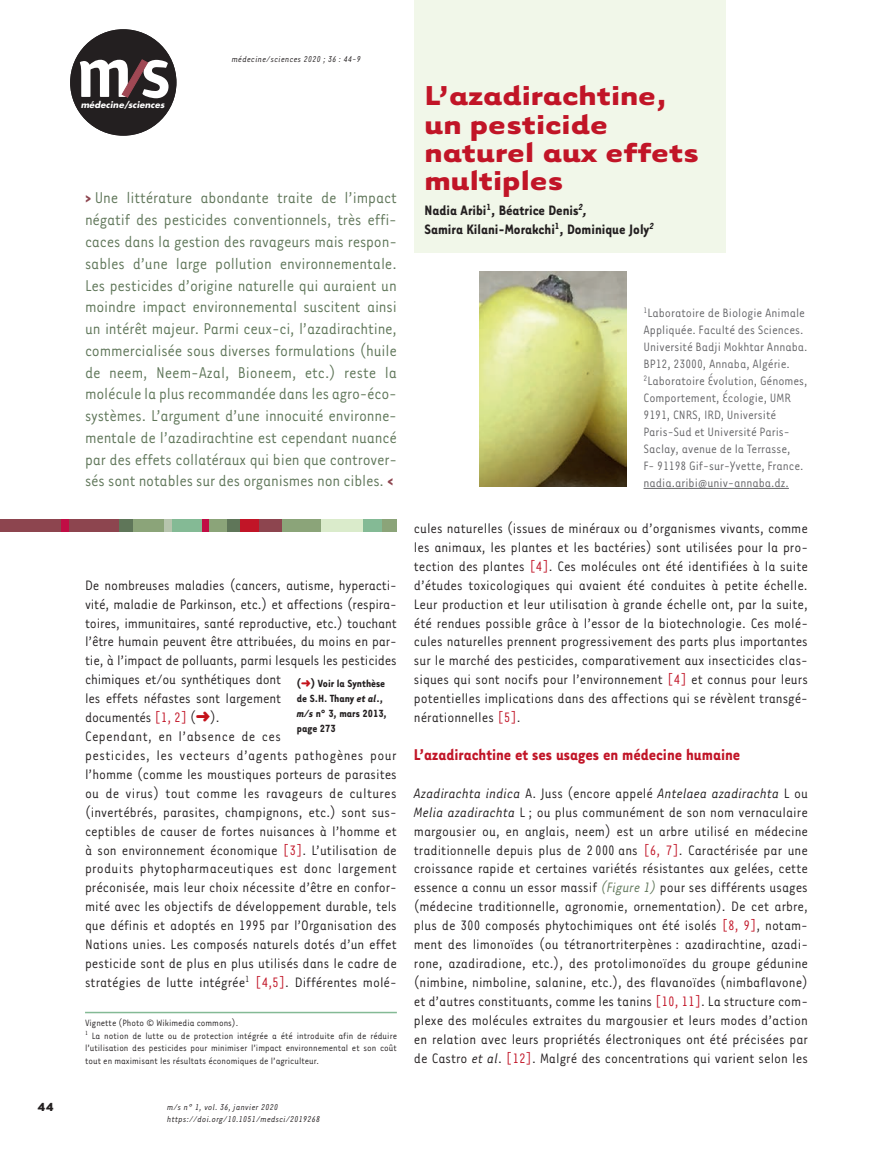
<style>
.page{position:relative;width:893px;height:1149px;background:#fff}
.page>*{position:absolute;margin:0;border:0;box-sizing:border-box;transform-origin:0 0}
.t1{font:700 31.5px/28.2px "Tarzana Wide";color:#c11527}
.t2{font:18px/21.8px "Tarzana Narrow";letter-spacing:-.01em;color:#5f7659;text-align:justify}
.t3{font:700 18px "Tarzana Narrow";color:#c11527}
.t4{font:15.75px/18.9px "Tarzana Narrow";color:#231f20;text-align:justify}
.t5{font:700 15.75px/18.9px "Tarzana Narrow";color:#231f20}
.t6{font:13.95px/17px "Tarzana Narrow";color:#636366}
.t7{font:700 13.5px "Tarzana Wide";color:#231f20}
.t8{font:700 12px/15px "Tarzana Narrow";color:#231f20}
.t9{font:10.5px/12.6px "Tarzana Narrow";color:#231f20}
.t10{font:italic 9.75px/11.7px "Tarzana Narrow";letter-spacing:.025em;color:#231f20}
.t11{font:italic 700 8.55px "Futura";letter-spacing:.01em;color:#fff}
.s1{font-weight:700;color:#8d454f}
.s2{color:#c11527}
.s3{color:#c4121a}
.s4{font-style:italic}
.s5{font-style:italic;color:#5f7659}
</style>
<div class="page">
<div style="left:70px;top:29px;width:106px;height:107px;background:#231f20;border-radius:50%"></div>
<svg style="left:80px;top:60px;width:89px;height:38px"></svg>
<div style="left:414px;top:0;width:312px;height:252px;background:#f1f7e9"></div>
<div style="left:0;top:519px;width:120px;height:12px;background:#8d454f"></div>
<div style="left:119px;top:519px;width:18px;height:12px;background:#5f7659"></div>
<div style="left:226px;top:519px;width:14px;height:12px;background:#5f7659"></div>
<div style="left:133px;top:519px;width:31px;height:12px;background:#8ba479"></div>
<div style="left:169px;top:519px;width:34px;height:12px;background:#84ba95"></div>
<div style="left:362px;top:519px;width:21px;height:12px;background:#84ba95"></div>
<div style="left:207px;top:519px;width:20px;height:12px;background:#8ba479"></div>
<div style="left:382px;top:519px;width:15px;height:12px;background:#8ba479"></div>
<div style="left:281px;top:519px;width:40px;height:12px;background:#8ba479"></div>
<div style="left:321px;top:519px;width:41px;height:12px;background:#daebcb"></div>
<div style="left:164px;top:519px;width:8px;height:12px;background:#b6c4ad"></div>
<div style="left:61px;top:519px;width:7px;height:12px;background:#c10d45"></div>
<div style="left:203px;top:519px;width:6px;height:12px;background:#c10d45"></div>
<div style="left:240px;top:519px;width:28px;height:12px;background:#c11527"></div>
<div style="left:260px;top:519px;width:22px;height:12px;background:#8d454f"></div>
<hr style="left:643px;top:488px;width:146px;height:1px;background:#636366">
<img style="left:479px;top:271px;width:147px;height:216px">
<hr style="left:85px;top:1011px;width:312px;height:1px;background:#84ba95">
<p class="t7" style="left:38px;top:1097px;width:18px">44</p>
<p class="t11" style="left:81px;top:99px;width:85px">médecine/sciences</p>
<p class="t10" style="left:232px;top:53px;width:131px">médecine/sciences 2020 ; 36 : 44-9</p>
<p class="t2" style="left:85px;top:186px;width:313px"><span class="s1">&gt;</span> Une littérature abondante traite de l’impact négatif des pesticides conventionnels, très effi&shy;caces dans la gestion des ravageurs mais respon&shy;sables d’une large pollution environnementale.<br>Les pesticides d’origine naturelle qui auraient un moindre impact environnemental suscitent ainsi un intérêt majeur. Parmi ceux-ci, l’azadirachtine, commercialisée sous diverses formulations (huile de neem, Neem-Azal, Bioneem, etc.) reste la molécule la plus recommandée dans les agro-éco&shy;systèmes. L’argument d’une innocuité environne&shy;mentale de l’azadirachtine est cependant nuancé par des effets collatéraux qui bien que controver&shy;sés sont notables sur des organismes non cibles. <span class="s1">&lt;</span></p>
<p class="t4" style="left:85px;top:574px;width:313px;text-align:left">De nombreuses maladies (cancers, autisme, hyperacti&shy;vité, maladie de Parkinson, etc.) et affections (respira&shy;toires, immunitaires, santé reproductive, etc.) touchant l’être humain peuvent être attribuées, du moins en par&shy;tie, à l’impact de polluants, parmi lesquels les pesticides chimiques et/ou synthétiques dont<br>les effets néfastes sont largement<br>documentés <span class="s2">[1, 2]</span> (<span class="s3">➜</span>).<br>Cependant, en l’absence de ces<br>pesticides, les vecteurs d’agents pathogènes pour l’homme (comme les moustiques porteurs de parasites ou de virus) tout comme les ravageurs de cultures (invertébrés, parasites, champignons, etc.) sont sus&shy;ceptibles de causer de fortes nuisances à l’homme et à son environnement économique <span class="s2">[3]</span>. L’utilisation de produits phytopharmaceutiques est donc largement préconisée, mais leur choix nécessite d’être en confor&shy;mité avec les objectifs de développement durable, tels que définis et adoptés en 1995 par l’Organisation des Nations unies. Les composés naturels dotés d’un effet pesticide sont de plus en plus utilisés dans le cadre de stratégies de lutte intégrée<sup>1</sup> <span class="s2">[4,5]</span>. Différentes molé-</p>
<p class="t9" style="left:85px;top:1015px;width:314px">Vignette (Photo © Wikimedia commons).<br><sup>1</sup> La notion de lutte ou de protection intégrée a été introduite afin de réduire l’utilisation des pesticides pour minimiser l’impact environnemental et son coût tout en maximisant les résultats économiques de l’agriculteur.</p>
<p class="t8" style="left:297px;top:675px;width:91px">(<span class="s3">➜</span>) Voir la Synthèse de S.H. Thany <span class="s4">et al</span>., <span class="s4">m/s</span> n° 3, mars 2013, page 273</p>
<p class="t10" style="left:167px;top:1100px;width:155px">m/s n° 1, vol. 36, janvier 2020 https://doi.org/10.1051/medsci/2019268</p>
<h1 class="t1" style="left:424px;top:80px;width:276px">L’azadirachtine, un pesticide naturel aux effets multiples</h1>
<p class="t5" style="left:424px;top:200px;width:231px">Nadia Aribi<sup>1</sup>, Béatrice Denis<sup>2</sup><span class="s4">,<br></span>Samira Kilani-Morakchi<sup>1</sup>, Dominique Joly<sup>2</sup></p>
<p class="t6" style="left:643px;top:304px;width:166px"><sup>1</sup>Laboratoire de Biologie Animale<br>Appliquée. Faculté des Sciences.<br>Université Badji Mokhtar Annaba.<br>BP12, 23000, Annaba, Algérie.<br><sup>2</sup>Laboratoire Évolution, Génomes,<br>Comportement, Écologie, UMR<br>9191, CNRS, IRD, Université<br>Paris-Sud et Université Paris-<br>Saclay, avenue de la Terrasse,<br>F- 91198 Gif-sur-Yvette, France. nadia.aribi@univ-annaba.dz.</p>
<p class="t4" style="left:414px;top:518px;width:396px">cules naturelles (issues de minéraux ou d’organismes vivants, comme les animaux, les plantes et les bactéries) sont utilisées pour la pro&shy;tection des plantes <span class="s2">[4]</span>. Ces molécules ont été identifiées à la suite d’études toxicologiques qui avaient été conduites à petite échelle.<br>Leur production et leur utilisation à grande échelle ont, par la suite, été rendues possible grâce à l’essor de la biotechnologie. Ces molé&shy;cules naturelles prennent progressivement des parts plus importantes sur le marché des pesticides, comparativement aux insecticides clas&shy;siques qui sont nocifs pour l’environnement <span class="s2">[4]</span> et connus pour leurs potentielles implications dans des affections qui se révèlent transgé&shy;nérationnelles <span class="s2">[5]</span>.</p>
<p class="t3" style="left:414px;top:743px;width:328px">L’azadirachtine et ses usages en médecine humaine</p>
<p class="t4" style="left:414px;top:782px;width:396px"><span class="s4">Azadirachta indica</span> A. Juss (encore appelé <span class="s4">Antelaea azadirachta</span> L ou <span class="s4">Melia azadirachta</span> L ; ou plus communément de son nom vernaculaire margousier ou, en anglais, neem) est un arbre utilisé en médecine traditionnelle depuis plus de 2 000 ans <span class="s2">[6, 7]</span>. Caractérisée par une croissance rapide et certaines variétés résistantes aux gelées, cette essence a connu un essor massif <span class="s5">(Figure 1)</span> pour ses différents usages (médecine traditionnelle, agronomie, ornementation). De cet arbre, plus de 300 composés phytochimiques ont été isolés <span class="s2">[8, 9]</span>, notam&shy;ment des limonoïdes (ou tétranortriterpènes : azadirachtine, azadi&shy;rone, azadiradione, etc.), des protolimonoïdes du groupe gédunine (nimbine, nimboline, salanine, etc.), des flavanoïdes (nimbaflavone) et d’autres constituants, comme les tanins <span class="s2">[10, 11]</span>. La structure com&shy;plexe des molécules extraites du margousier et leurs modes d’action en relation avec leurs propriétés électroniques ont été précisées par de Castro <span class="s4">et al</span>. <span class="s2">[12]</span>. Malgré des concentrations qui varient selon les</p>
</div>
